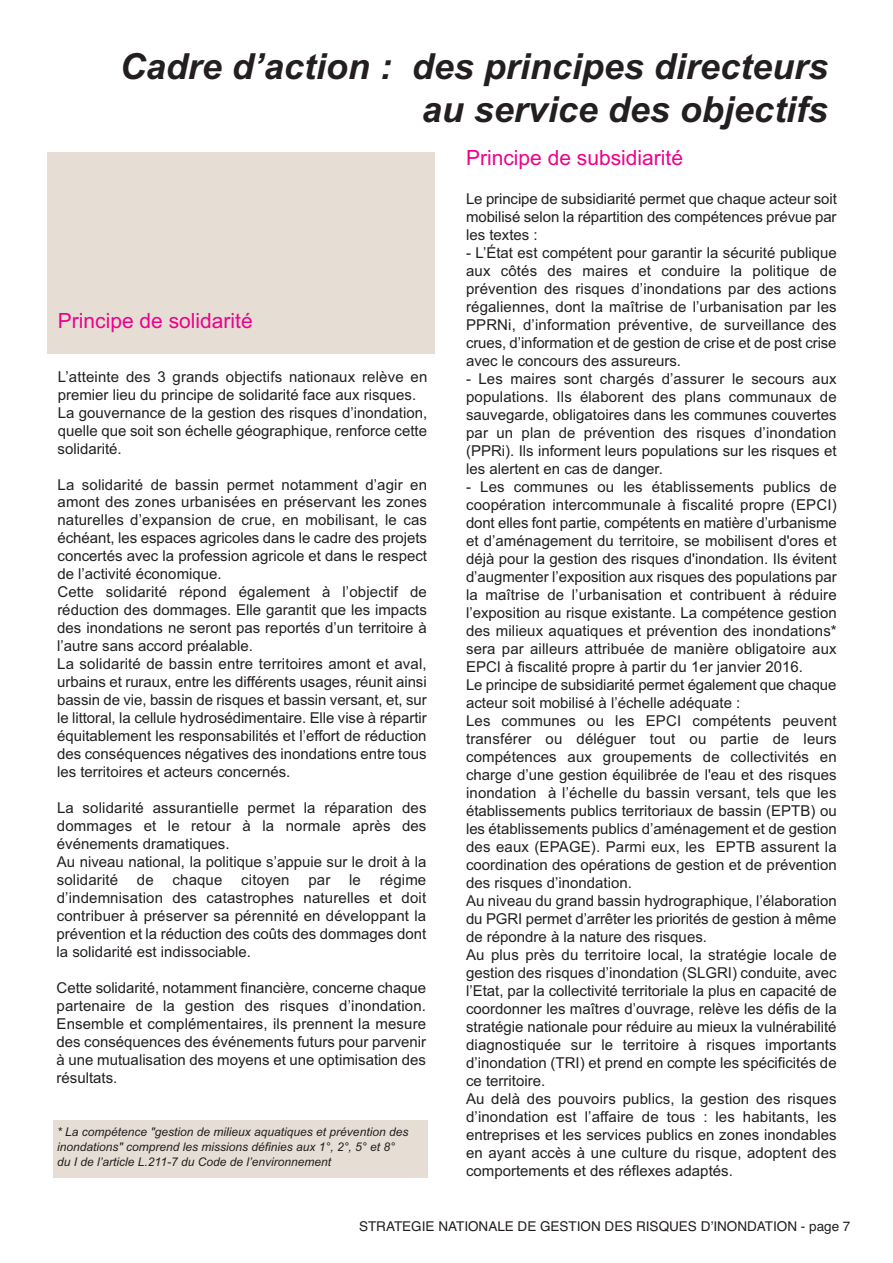
<style>
.page{position:relative;width:893px;height:1263px;background:#fff}
.page>*{position:absolute;margin:0;border:0;box-sizing:border-box;transform-origin:0 0}
.t1{font:italic 700 36px/43.2px "Arial";color:#231f20;text-align:right}
.t2{font:21px "Arial";color:#ed028c}
.t3{font:15px/18px "Arial";color:#231f20;text-align:justify}
.t4{font:13.5px "Helvetica";color:#231f20}
.t5{font:italic 12px/15px "Arial";color:#231f20}
</style>
<div class="page">
<div style="left:48px;top:152px;width:387px;height:202px;background:#e6ded4"></div>
<div style="left:54px;top:1120px;width:374px;height:57px;background:#e6ded4"></div>
<h1 class="t1" style="left:120px;top:45px;width:710px">Cadre d’action : des principes directeurs au service des objectifs</h1>
<h2 class="t2" style="left:58px;top:308px;width:196px">Principe de solidarité</h2>
<p class="t3" style="left:58px;top:367px;width:371px;text-align:left">L’atteinte des 3 grands objectifs nationaux relève en premier lieu du principe de solidarité face aux risques.<br>La gouvernance de la gestion des risques d’inondation, quelle que soit son échelle géographique, renforce cette solidarité.</p>
<p class="t3" style="left:57px;top:475px;width:372px;text-align:left">La solidarité de bassin permet notamment d’agir en amont des zones urbanisées en préservant les zones naturelles d’expansion de crue, en mobilisant, le cas échéant, les espaces agricoles dans le cadre des projets concertés avec la profession agricole et dans le respect de l’activité économique.<br>Cette solidarité répond également à l’objectif de réduction des dommages. Elle garantit que les impacts des inondations ne seront pas reportés d’un territoire à l’autre sans accord préalable.<br>La solidarité de bassin entre territoires amont et aval, urbains et ruraux, entre les différents usages, réunit ainsi bassin de vie, bassin de risques et bassin versant, et, sur le littoral, la cellule hydrosédimentaire. Elle vise à répartir équitablement les responsabilités et l’effort de réduction des conséquences négatives des inondations entre tous les territoires et acteurs concernés.</p>
<p class="t3" style="left:57px;top:799px;width:371px;text-align:left">La solidarité assurantielle permet la réparation des dommages et le retour à la normale après des événements dramatiques.<br>Au niveau national, la politique s’appuie sur le droit à la solidarité</p>
<p class="t3" style="left:57px;top:871px;width:371px;text-indent:323px">régime d’indemnisation des catastrophes naturelles et doit contribuer à préserver sa pérennité en développant la prévention et la réduction des coûts des dommages dont la solidarité est indissociable.</p>
<p class="t3" style="left:57px;top:979px;width:371px">Cette solidarité, notamment financière, concerne chaque partenaire de la gestion des risques d’inondation.<br>Ensemble et complémentaires, ils prennent la mesure des conséquences des événements futurs pour parvenir à une mutualisation des moyens et une optimisation des résultats.</p>
<p class="t3" style="left:137px;top:871px;width:18px">de</p>
<p class="t3" style="left:173px;top:871px;width:51px">chaque</p>
<p class="t3" style="left:241px;top:871px;width:50px">citoyen</p>
<p class="t3" style="left:308px;top:871px;width:23px">par</p>
<p class="t3" style="left:349px;top:871px;width:13px">le</p>
<p class="t5" style="left:57px;top:1124px;width:353px">* La compétence "gestion de milieux aquatiques et prévention des inondations" comprend les missions définies aux 1°, 2°, 5° et 8° du I de l’article L.211-7 du Code de l’environnement</p>
<h2 class="t2" style="left:466px;top:146px;width:219px">Principe de subsidiarité</h2>
<p class="t3" style="left:466px;top:190px;width:372px">Le principe de subsidiarité permet que chaque acteur soit mobilisé selon la répartition des compétences prévue par les textes :</p>
<p class="t3" style="left:466px;top:244px;width:372px">- L’État est compétent pour garantir la sécurité publique aux côtés des maires et conduire la politique de prévention des risques d’inondations par des actions régaliennes, dont la maîtrise de l’urbanisation par les PPRNi, d’information préventive, de surveillance des crues, d’information et de gestion de crise et de post crise avec le concours des assureurs.</p>
<p class="t3" style="left:466px;top:370px;width:372px">- Les maires sont chargés d’assurer le secours aux populations. Ils élaborent des plans communaux de sauvegarde, obligatoires dans les communes couvertes par un plan de prévention des risques d’inondation (PPRi). Ils informent leurs populations sur les risques et les alertent en cas de danger.</p>
<p class="t3" style="left:466px;top:478px;width:372px;text-align:left">- Les communes ou les établissements publics de coopération intercommunale à fiscalité propre (EPCI) dont elles font partie, compétents en matière d’urbanisme et d’aménagement du territoire, se mobilisent d'ores et déjà pour la gestion des risques d'inondation. Ils évitent d’augmenter l’exposition aux risques des populations par la maîtrise de l’urbanisation et contribuent à réduire l’exposition au risque existante. La compétence gestion des milieux aquatiques et prévention des inondations* sera par ailleurs attribuée de manière obligatoire aux EPCI à fiscalité propre à partir du 1er janvier 2016.<br>Le principe de subsidiarité permet également que chaque acteur soit mobilisé à l’échelle adéquate :<br>Les communes ou les EPCI compétents peuvent transférer ou déléguer tout ou partie de leurs compétences aux groupements de collectivités en charge d’une gestion équilibrée de l'eau et des risques inondation à l’échelle du bassin versant, tels que les établissements publics territoriaux de bassin (EPTB) ou les établissements publics d’aménagement et de gestion des eaux (EPAGE). Parmi eux, les EPTB assurent la coordination des opérations de gestion et de prévention des risques d’inondation.<br>Au niveau du grand bassin hydrographique, l’élaboration du PGRI permet d’arrêter les priorités de gestion à même de répondre à la nature des risques.<br>Au plus près du territoire local, la stratégie locale de gestion des risques d’inondation (SLGRI) conduite, avec l’Etat, par la collectivité territoriale la plus en capacité de coordonner les maîtres d’ouvrage, relève les défis de la stratégie nationale pour réduire au mieux la vulnérabilité diagnostiquée sur le territoire à risques importants d’inondation (TRI) et prend en compte les spécificités de ce territoire.<br>Au delà des pouvoirs publics, la gestion des risques d’inondation est l’affaire de tous : les habitants, les entreprises et les services publics en zones inondables en ayant accès à une culture du risque, adoptent des comportements et des réflexes adaptés.</p>
<p class="t4" style="left:359px;top:1218px;width:493px">STRATEGIE NATIONALE DE GESTION DES RISQUES D’INONDATION - page 7</p>
</div>
